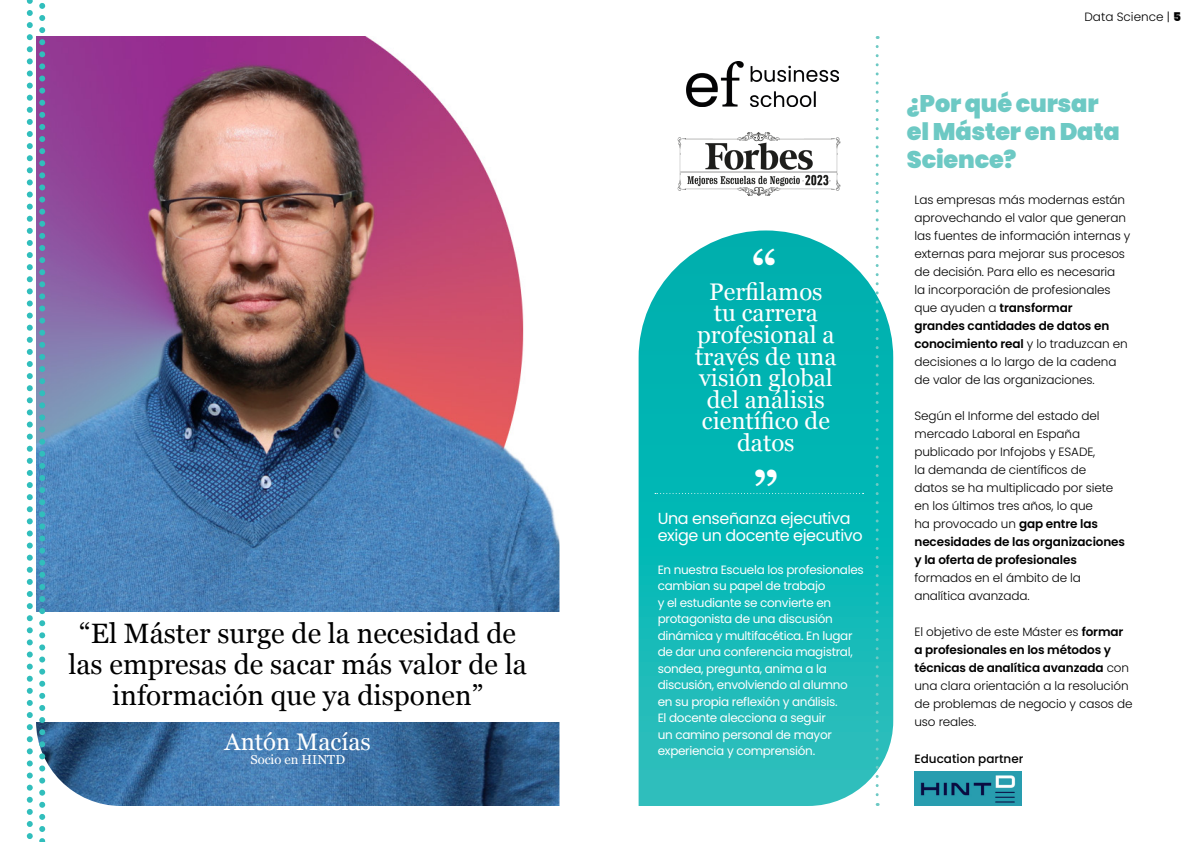
<style>
.page{position:relative;width:1191px;height:842px;background:#fff}
.page>*{position:absolute;margin:0;border:0;box-sizing:border-box;transform-origin:0 0}
.t1{font:700 48.6px "Georgia";color:#fff}
.t2{font:28px/31px "Georgia";color:#000;text-align:center}
.t3{font:24px/21.6px "Georgia";color:#fff;text-align:center}
.Titulo_seccion{font:900 24px/28px "Poppins";letter-spacing:-.01em;color:#6dc9c4}
.t4{font:16px/16.5px "Poppins";letter-spacing:-.025em;color:#fff}
.t5{font:13px "Georgia";color:#fff}
.Cuerpo_parrafo_negro{font:300 12px/18px "Poppins";letter-spacing:-.01em;color:#000}
.t6{font:12px/16.5px "Poppins";letter-spacing:-.025em;color:#fff}
.t7{font:500 12px "Poppins";color:#000}
.s1{font-weight:900}
.s2{font-weight:600}
</style>
<div class="page">
<svg style="left:638px;top:230px;width:255px;height:576px;background:#23bebc"></svg>
<img style="left:36px;top:36px;width:523px;height:770px">
<svg style="left:655px;top:493px;width:208px;height:1px"></svg>
<div style="left:0;top:612px;width:595px;height:110px;background:#fff"></div>
<svg style="left:39px;top:3px;width:6px;height:839px;background:#73a3bf"></svg>
<svg style="left:27px;top:0;width:6px;height:839px"></svg>
<svg style="left:875px;top:47px;width:3px;height:759px"></svg>
<img style="left:686px;top:61px;width:153px;height:45px">
<img style="left:677px;top:132px;width:164px;height:64px">
<img style="left:914px;top:772px;width:107px;height:34px">
<p class="Cuerpo_parrafo_negro" style="left:1084px;top:8px;width:98px">Data Science | <span class="s1">5</span></p>
<p class="Titulo_seccion" style="left:907px;top:90px;width:214px">¿Por qué cursar el Máster en Data<br>Science?</p>
<p class="Cuerpo_parrafo_negro" style="left:914px;top:191px;width:217px">Las empresas más modernas están aprovechando el valor que generan las fuentes de información internas y externas para mejorar sus procesos de decisión. Para ello es necesaria<br>la incorporación de profesionales que ayuden a <span class="s2">transformar<br>grandes cantidades de datos en conocimiento real</span> y lo traduzcan en decisiones a lo largo de la cadena de valor de las organizaciones.</p>
<p class="Cuerpo_parrafo_negro" style="left:914px;top:407px;width:212px">Según el Informe del estado del mercado Laboral en España publicado por Infojobs y ESADE,<br>la demanda de científicos de<br>datos se ha multiplicado por siete en los últimos tres años, lo que<br>ha provocado un <span class="s2">gap entre las necesidades de las organizaciones y la oferta de profesionales </span>formados en el ámbito de la analítica avanzada.</p>
<p class="Cuerpo_parrafo_negro" style="left:914px;top:623px;width:220px">El objetivo de este Máster es <span class="s2">formar a profesionales en los métodos y técnicas de analítica avanzada</span> con una clara orientación a la resolución de problemas de negocio y casos de uso reales.</p>
<p class="t1" style="left:752px;top:231px;width:27px">“</p>
<p class="t3" style="left:695px;top:280px;width:143px">Perfilamos tu carrera profesional a través de una visión global del análisis científico de datos</p>
<p class="t1" style="left:753px;top:452px;width:27px">”</p>
<p class="t4" style="left:657px;top:511px;width:206px">Una enseñanza ejecutiva exige un docente ejecutivo</p>
<p class="t6" style="left:657px;top:561px;width:207px">En nuestra Escuela los profesionales cambian su papel de trabajo<br>y el estudiante se convierte en protagonista de una discusión dinámica y multifacética. En lugar de dar una conferencia magistral, sondea, pregunta, anima a la discusión, envolviendo al alumno en su propia reflexión y análisis.<br>El docente alecciona a seguir<br>un camino personal de mayor experiencia y comprensión.</p>
<p class="t2" style="left:68px;top:616px;width:460px">“El Máster surge de la necesidad de las empresas de sacar más valor de la información que ya disponen”</p>
<p class="t3" style="left:225px;top:730px;width:148px">Antón Macías</p>
<p class="t5" style="left:250px;top:750px;width:96px">Socio en HINTD</p>
<p class="t7" style="left:914px;top:751px;width:110px">Education partner</p>
</div>
